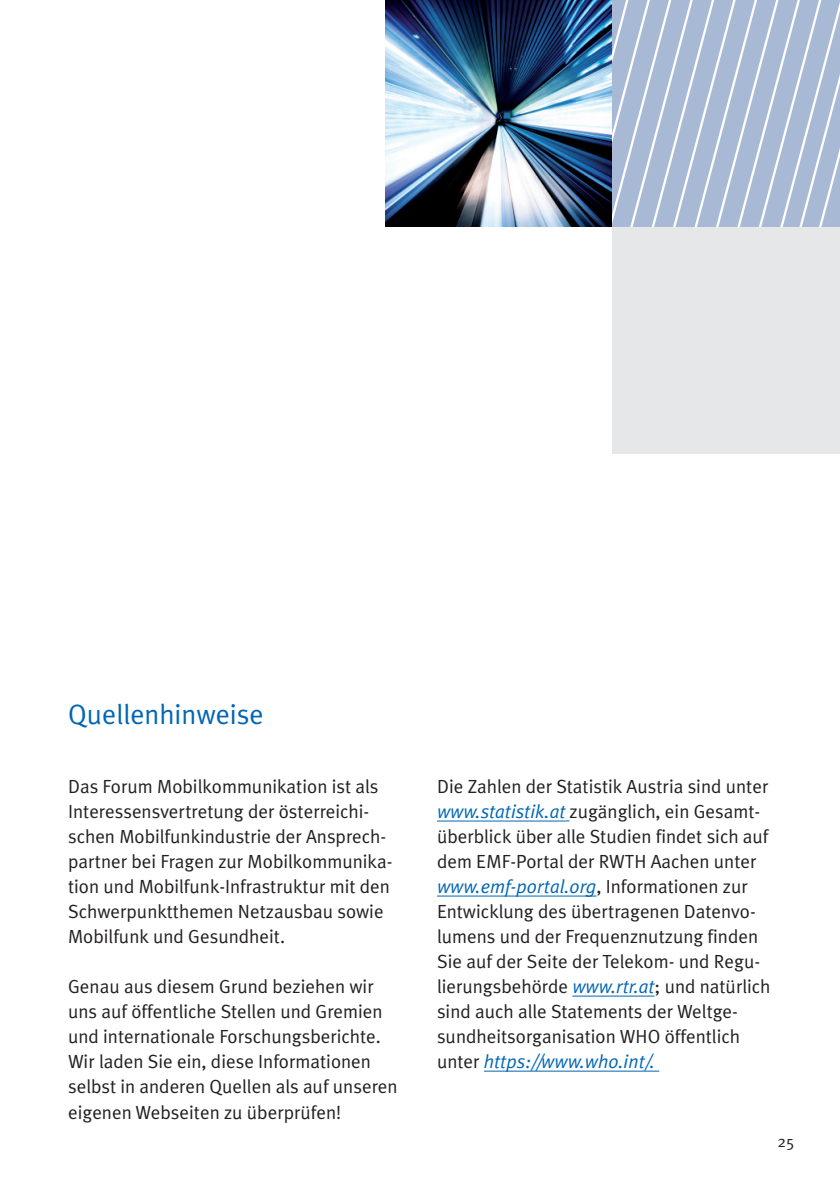
<style>
.page{position:relative;width:840px;height:1191px;background:#fff}
.page>*{position:absolute;margin:0;border:0;box-sizing:border-box;transform-origin:0 0}
.t1{font:28px "Meta Plus Normal";color:#0166b3}
.t2{font:19px/25px "Meta Plus Normal";color:#231f20}
.t3{font:16px "Meta Plus Normal";color:#231f20}
.s1{font-style:italic;color:#0166b3}
</style>
<div class="page">
<hr style="left:437px;top:820px;width:128px;height:1px;background:#0166b3">
<hr style="left:437px;top:895px;width:159px;height:1px;background:#0166b3">
<hr style="left:572px;top:995px;width:82px;height:1px;background:#0166b3">
<hr style="left:483px;top:1070px;width:175px;height:1px;background:#0166b3">
<div style="left:612px;top:227px;width:227px;height:227px;background:#e6e7e9"></div>
<img style="left:386px;top:0;width:226px;height:227px">
<svg style="left:612px;top:0;width:227px;height:227px;background:#b1c0da"></svg>
<h1 class="t1" style="left:68px;top:698px;width:197px">Quellenhinweise</h1>
<p class="t2" style="left:68px;top:774px;width:325px">Das Forum Mobilkommunikation ist als Interessensvertretung der österreichi&shy;schen Mobilfunkindustrie der Ansprech&shy;partner bei Fragen zur Mobilkommunika&shy;tion und Mobilfunk-Infrastruktur mit den Schwerpunktthemen Netzausbau sowie Mobilfunk und Gesundheit.</p>
<p class="t2" style="left:68px;top:974px;width:331px">Genau aus diesem Grund beziehen wir uns auf öffentliche Stellen und Gremien und internationale Forschungsberichte.<br>Wir laden Sie ein, diese Informationen selbst in anderen Quellen als auf unseren eigenen Webseiten zu überprüfen!</p>
<p class="t2" style="left:437px;top:774px;width:335px">Die Zahlen der Statistik Austria sind unter <span class="s1">www.statistik.at</span> zugänglich, ein Gesamt&shy;überblick über alle Studien findet sich auf dem EMF-Portal der RWTH Aachen unter <span class="s1">www.emf-portal.org</span>, Informationen zur Entwicklung des übertragenen Datenvo&shy;lumens und der Frequenznutzung finden Sie auf der Seite der Telekom- und Regu&shy;lierungsbehörde <span class="s1">www.rtr.at</span>; und natürlich sind auch alle Statements der Weltge&shy;sundheitsorganisation WHO öffentlich unter <span class="s1">https://www.who.int/.</span></p>
<p class="t3" style="left:777px;top:1132px;width:19px">25</p>
</div>
